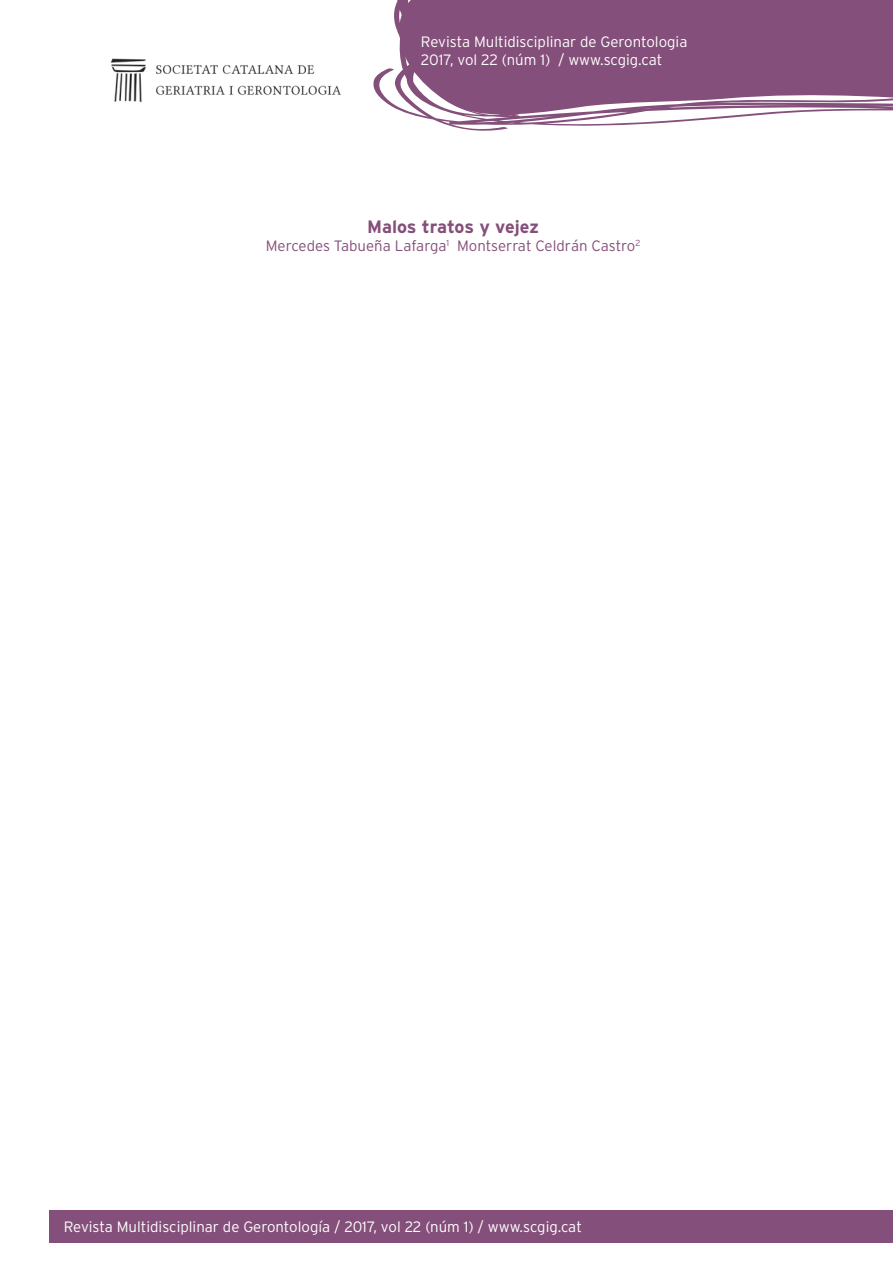
<style>
.page{position:relative;width:893px;height:1263px;background:#fff}
.page>*{position:absolute;margin:0;border:0;box-sizing:border-box;transform-origin:0 0}
.t1{font:700 18px "Interstate";color:#844f7a}
.t2{font:300 15px/18px "Interstate";color:#fff}
.t3{font:300 15px "Interstate";color:#844f7a}
</style>
<div class="page">
<div style="left:50px;top:1210px;width:843px;height:32px;background:#844f7a"></div>
<svg style="left:373px;top:0;width:520px;height:131px;fill:#844f7a"></svg>
<img style="left:110px;top:58px;width:231px;height:45px">
<p class="t2" style="left:421px;top:32px;width:268px">Revista Multidisciplinar de Gerontologia<br>2017, vol 22 (núm 1) / www.scgig.cat</p>
<p class="t1" style="left:367px;top:217px;width:174px">Malos tratos y vejez</p>
<p class="t3" style="left:266px;top:238px;width:376px">Mercedes Tabueña Lafarga<sup>1</sup> Montserrat Celdrán Castro<sup>2</sup></p>
<p class="t2" style="left:64px;top:1217px;width:520px">Revista Multidisciplinar de Gerontología / 2017, vol 22 (núm 1) / www.scgig.cat</p>
</div>
